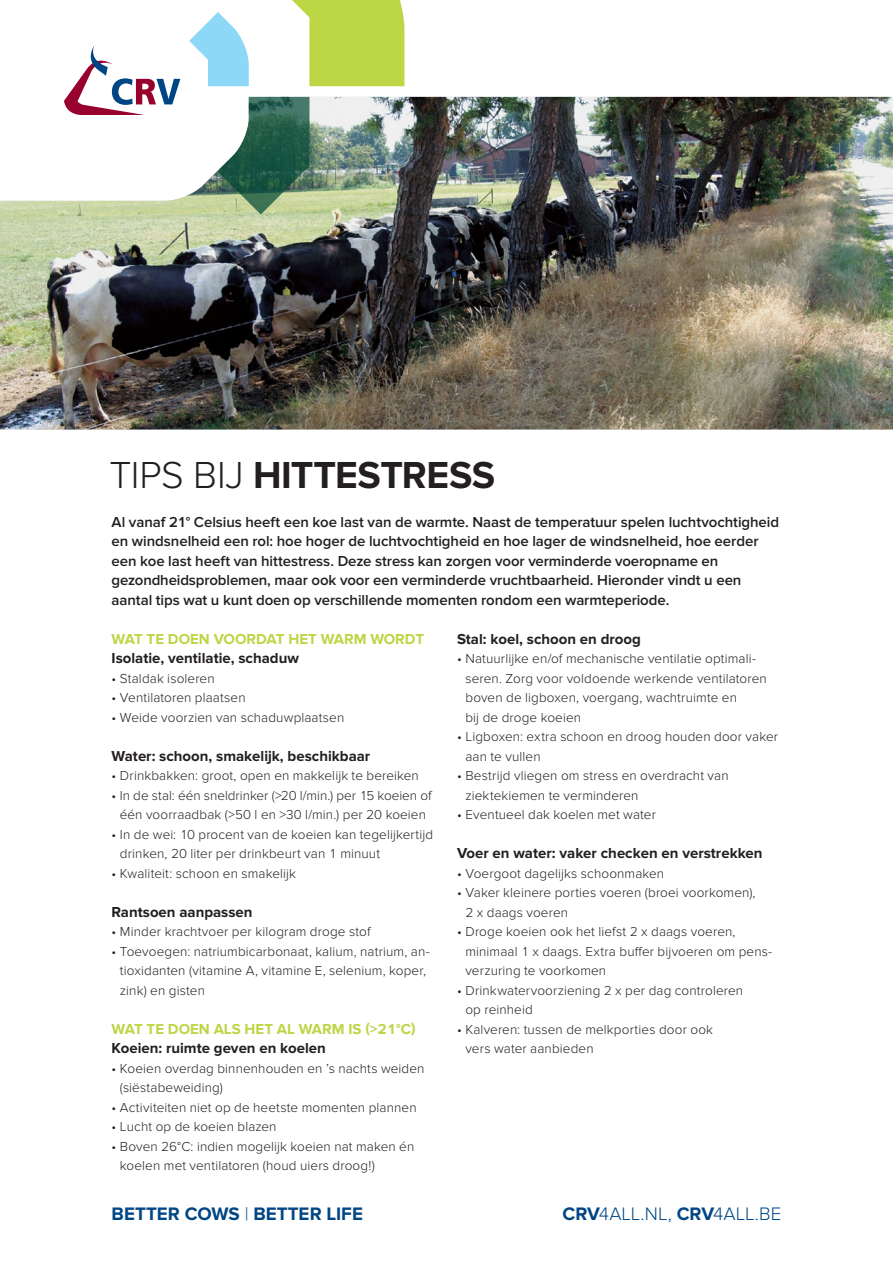
<style>
.page{position:relative;width:893px;height:1263px;background:#fff}
.page>*{position:absolute;margin:0;border:0;box-sizing:border-box;transform-origin:0 0}
.Kop{font:700 39px "Proxima Nova";letter-spacing:-.015em;color:#231f20}
.t1{font:700 18.75px "Proxima Nova";color:#004684}
.t2{font:300 18.75px "Proxima Nova";color:#004684}
.Platte_tekst{font:600 15px/19.5px "Proxima Nova";letter-spacing:-.005em;color:#231f20}
.Onderkopje{font:700 15px "Proxima Nova";color:#231f20}
.Kopje{font:700 15px "Proxima Nova";color:#bcd646}
.Platte_tekst-2{font:300 13.5px/19.5px "Proxima Nova";letter-spacing:.01em;color:#231f20}
.s1{font-weight:300}
.s2{font-weight:700}
</style>
<div class="page">
<img style="left:0;top:97px;width:893px;height:332px">
<svg style="left:189px;top:12px;width:60px;height:74px"></svg>
<svg style="left:217px;top:97px;width:92px;height:117px"></svg>
<svg style="left:64px;top:45px;width:116px;height:70px"></svg>
<svg style="left:292px;top:0;width:112px;height:86px;background:#c5dc61"></svg>
<p class="Kop" style="left:109px;top:452px;width:387px"><span class="s1">TIPS BIJ</span> HITTESTRESS</p>
<p class="Platte_tekst" style="left:112px;top:512px;width:669px">Al vanaf 21° Celsius heeft een koe last van de warmte. Naast de temperatuur spelen luchtvochtigheid en windsnelheid een rol: hoe hoger de luchtvochtigheid en hoe lager de windsnelheid, hoe eerder een koe last heeft van hittestress. Deze stress kan zorgen voor verminderde voeropname en gezondheidsproblemen, maar ook voor een verminderde vruchtbaarheid. Hieronder vindt u een aantal tips wat u kunt doen op verschillende momenten rondom een warmteperiode.</p>
<p class="Onderkopje" style="left:457px;top:630px;width:185px">Stal: koel, schoon en droog</p>
<p class="Platte_tekst-2" style="left:465px;top:649px;width:303px;text-indent:-8px">• Natuurlijke en/of mechanische ventilatie optimali&shy;seren. Zorg voor voldoende werkende ventilatoren boven de ligboxen, voergang, wachtruimte en<br>bij de droge koeien</p>
<p class="Platte_tekst-2" style="left:465px;top:727px;width:314px;text-indent:-8px">• Ligboxen: extra schoon en droog houden door vaker aan te vullen</p>
<p class="Platte_tekst-2" style="left:465px;top:766px;width:265px;text-indent:-8px">• Bestrijd vliegen om stress en overdracht van ziektekiemen te verminderen</p>
<p class="Platte_tekst-2" style="left:457px;top:805px;width:200px">• Eventueel dak koelen met water</p>
<p class="Onderkopje" style="left:457px;top:844px;width:307px">Voer en water: vaker checken en verstrekken</p>
<p class="Platte_tekst-2" style="left:457px;top:863px;width:209px">• Voergoot dagelijks schoonmaken</p>
<p class="Platte_tekst-2" style="left:465px;top:883px;width:292px;text-indent:-8px">• Vaker kleinere porties voeren (broei voorkomen),<br>2 x daags voeren</p>
<p class="Platte_tekst-2" style="left:465px;top:922px;width:308px;text-indent:-8px">• Droge koeien ook het liefst 2 x daags voeren, minimaal 1 x daags. Extra buffer bijvoeren om pens&shy;verzuring te voorkomen</p>
<p class="Platte_tekst-2" style="left:465px;top:980px;width:279px;text-indent:-8px">• Drinkwatervoorziening 2 x per dag controleren op reinheid</p>
<p class="Platte_tekst-2" style="left:465px;top:1019px;width:249px;text-indent:-8px">• Kalveren: tussen de melkporties door ook vers water aanbieden</p>
<p class="Kopje" style="left:112px;top:630px;width:314px">WAT TE DOEN VOORDAT HET WARM WORDT</p>
<p class="Onderkopje" style="left:112px;top:649px;width:189px">Isolatie, ventilatie, schaduw</p>
<p class="Platte_tekst-2" style="left:112px;top:668px;width:105px">• Staldak isoleren</p>
<p class="Platte_tekst-2" style="left:112px;top:688px;width:136px">• Ventilatoren plaatsen</p>
<p class="Platte_tekst-2" style="left:112px;top:707px;width:234px">• Weide voorzien van schaduwplaatsen</p>
<p class="Onderkopje" style="left:112px;top:747px;width:260px">Water: schoon, smakelijk, beschikbaar</p>
<p class="Platte_tekst-2" style="left:112px;top:766px;width:309px">• Drinkbakken: groot, open en makkelijk te bereiken</p>
<p class="Platte_tekst-2" style="left:112px;top:785px;width:322px;text-align:center">• In de stal: één sneldrinker (&gt;20 l/min.) per 15 koeien of één voorraadbak (&gt;50 l en &gt;30 l/min.) per 20 koeien</p>
<p class="Platte_tekst-2" style="left:120px;top:824px;width:315px;text-indent:-8px">• In de wei: 10 procent van de koeien kan tegelijkertijd drinken, 20 liter per drinkbeurt van 1 minuut</p>
<p class="Platte_tekst-2" style="left:112px;top:863px;width:186px">• Kwaliteit: schoon en smakelijk</p>
<p class="Onderkopje" style="left:112px;top:903px;width:142px">Rantsoen aanpassen</p>
<p class="Platte_tekst-2" style="left:112px;top:922px;width:260px">• Minder krachtvoer per kilogram droge stof</p>
<p class="Platte_tekst-2" style="left:120px;top:941px;width:311px;text-indent:-8px">• Toevoegen: natriumbicarbonaat, kalium, natrium, an&shy;tioxidanten (vitamine A, vitamine E, selenium, koper, zink) en gisten</p>
<p class="Kopje" style="left:112px;top:1020px;width:305px">WAT TE DOEN ALS HET AL WARM IS (&gt;21°C)</p>
<p class="Onderkopje" style="left:112px;top:1039px;width:216px">Koeien: ruimte geven en koelen</p>
<p class="Platte_tekst-2" style="left:120px;top:1058px;width:306px;text-indent:-8px">• Koeien overdag binnenhouden en ’s nachts weiden (siëstabeweiding)</p>
<p class="Platte_tekst-2" style="left:112px;top:1097px;width:306px">• Activiteiten niet op de heetste momenten plannen</p>
<p class="Platte_tekst-2" style="left:112px;top:1117px;width:166px">• Lucht op de koeien blazen</p>
<p class="Platte_tekst-2" style="left:120px;top:1136px;width:296px;text-indent:-8px">• Boven 26°C: indien mogelijk koeien nat maken én koelen met ventilatoren (houd uiers droog!)</p>
<p class="t1" style="left:112px;top:1203px;width:253px">BETTER COWS <span class="s1">|</span> BETTER LIFE</p>
<p class="t2" style="left:562px;top:1203px;width:220px"><span class="s2">CRV</span>4ALL.NL, <span class="s2">CRV</span>4ALL.BE</p>
</div>
